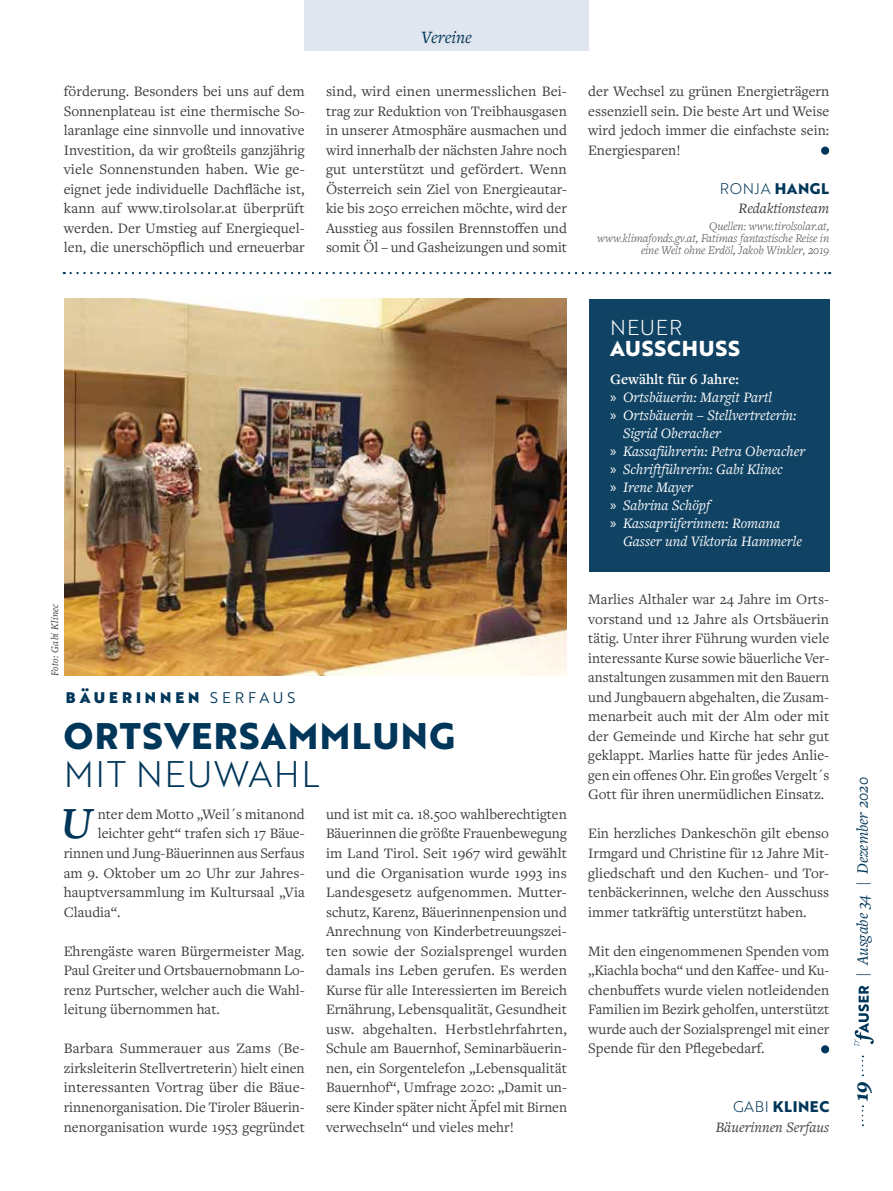
<style>
.page{position:relative;width:893px;height:1191px;background:#fff}
.page>*{position:absolute;margin:0;border:0;box-sizing:border-box;transform-origin:0 0}
.t1{font:italic 600 46.2px "Freight Text Pro";color:#003659}
.t2{font:700 36px "Brother 1816 Extra";letter-spacing:.04em;color:#003659}
.t3{font:36px "Brother 1816 Light";letter-spacing:.04em;color:#003659}
.t4{font:700 21px "Brother 1816 Extra";letter-spacing:.04em;color:#fff}
.t5{font:21px "Brother 1816 Light";letter-spacing:.04em;color:#fff}
.t6{font:italic 900 21px "Freight Text Pro";color:#003659}
.t7{font:italic 18px "Freight Text Pro";color:#003659}
.t8{font:italic 16.5px "Freight Text Pro";color:#003659}
.t9{font:15px/19.5px "Freight Text Pro";color:#3c3c3b;text-align:justify}
.t10{font:italic 15px "Freight Text Pro";color:#fff}
.t11{font:italic 15px "Freight Text Pro";color:#3c3c3b}
.t12{font:600 15px "Freight Text Pro";color:#fff}
.t13{font:15px "Brother 1816 Black";letter-spacing:.265em;color:#003659}
.t14{font:15px "Brother 1816 Light";letter-spacing:.04em;color:#003659}
.t15{font:700 15px "Brother 1816 Extra";letter-spacing:.04em;color:#003659}
.t16{font:italic 300 12px/12px "Freight Text Pro";color:#3c3c3b;text-align:right}
.t17{font:italic 10.5px "Freight Text Pro";letter-spacing:.02em;color:#3c3c3b}
.s1{font-family:"Brother 1816 Extra";font-weight:700}
.s2{font-family:"Brother 1816 Book"}
.s3{font-family:"Myriad Pro";font-style:normal}
.s4{font-family:"Brother 1816 Light";font-weight:400}
</style>
<div class="page">
<svg style="left:862px;top:1105px;width:1px;height:21px"></svg>
<svg style="left:862px;top:1055px;width:1px;height:21px"></svg>
<svg style="left:854px;top:985px;width:20px;height:61px"></svg>
<svg style="left:71px;top:272px;width:759px;height:2px"></svg>
<div style="left:821px;top:147px;width:8px;height:8px;background:#003659;border-radius:50%"></div>
<div style="left:821px;top:1045px;width:8px;height:8px;background:#003659;border-radius:50%"></div>
<img style="left:65px;top:299px;width:502px;height:377px">
<div style="left:589px;top:299px;width:240px;height:272px;background:#104263"></div>
<div style="left:304px;top:0;width:285px;height:51px;background:#dee5ee"></div>
<p class="t7" style="left:421px;top:25px;width:52px">Vereine</p>
<p class="t9" style="left:64px;top:81px;width:243px">förderung. Besonders bei uns auf dem Sonnenplateau ist eine thermische So&shy;laranlage eine sinnvolle und innovative Investition, da wir großteils ganzjährig viele Sonnenstunden haben. Wie ge&shy;eignet jede individuelle Dachfläche ist, kann auf www.tirolsolar.at überprüft werden. Der Umstieg auf Energiequel&shy;len, die unerschöpflich und erneuerbar</p>
<p class="t9" style="left:326px;top:81px;width:243px">sind, wird einen unermesslichen Bei&shy;trag zur Reduktion von Treibhausgasen in unserer Atmosphäre ausmachen und wird innerhalb der nächsten Jahre noch gut unterstützt und gefördert. Wenn Österreich sein Ziel von Energieautar&shy;kie bis 2050 erreichen möchte, wird der Ausstieg aus fossilen Brennstoffen und somit Öl – und Gasheizungen und somit</p>
<p class="t9" style="left:588px;top:81px;width:243px">der Wechsel zu grünen Energieträgern essenziell sein. Die beste Art und Weise wird jedoch immer die einfachste sein:<br>Energiesparen!</p>
<p class="t14" style="left:720px;top:177px;width:111px">RONJA <span class="s1">HANGL</span></p>
<p class="t11" style="left:739px;top:199px;width:92px">Redaktionsteam</p>
<p class="t16" style="left:597px;top:219px;width:233px">Quellen: www.tirolsolar.at,<br>www.klimafonds.gv.at, Fatimas fantastische Reise in eine Welt ohne Erdöl, Jakob Winkler, 2019</p>
<p class="t17" style="left:48px;top:676px;width:74px;rotate:-90deg">Foto: Gabi Klinec</p>
<p class="t13" style="left:66px;top:686px;width:231px">BÄUERINNEN <span class="s2">SERFAUS</span></p>
<h2 class="t2" style="left:64px;top:709px;width:393px">ORTSVERSAMMLUNG</h2>
<h2 class="t3" style="left:64px;top:747px;width:257px">MIT NEUWAHL</h2>
<h1 class="t1" style="left:60px;top:793px;width:34px">U</h1>
<p class="t9" style="left:98px;top:804px;width:209px">nter dem Motto „Weil´s mitanond</p>
<p class="t9" style="left:98px;top:823px;width:209px">leichter geht“ trafen sich 17 Bäue-</p>
<p class="t9" style="left:64px;top:843px;width:243px">rinnen und Jung-Bäuerinnen aus Serfaus</p>
<p class="t9" style="left:64px;top:862px;width:242px">am 9. Oktober um 20 Uhr zur Jahres-</p>
<p class="t9" style="left:64px;top:882px;width:243px">hauptversammlung im Kultursaal „Via</p>
<p class="t9" style="left:64px;top:901px;width:58px">Claudia“.</p>
<p class="t9" style="left:64px;top:940px;width:242px">Ehrengäste waren Bürgermeister Mag.<br>Paul Greiter und Ortsbauernobmann Lo&shy;renz Purtscher, welcher auch die Wahl&shy;leitung übernommen hat.</p>
<p class="t9" style="left:64px;top:1038px;width:243px">Barbara Summerauer aus Zams (Be&shy;zirksleiterin Stellvertreterin) hielt einen interessanten Vortrag über die Bäue&shy;rinnenorganisation. Die Tiroler Bäuerin&shy;nenorganisation wurde 1953 gegründet</p>
<p class="t9" style="left:326px;top:804px;width:243px">und ist mit ca. 18.500 wahlberechtigten Bäuerinnen die größte Frauenbewegung im Land Tirol. Seit 1967 wird gewählt und die Organisation wurde 1993 ins Landesgesetz aufgenommen. Mutter&shy;schutz, Karenz, Bäuerinnenpension und Anrechnung von Kinderbetreuungszei&shy;ten sowie der Sozialsprengel wurden damals ins Leben gerufen. Es werden Kurse für alle Interessierten im Bereich Ernährung, Lebensqualität, Gesundheit usw. abgehalten. Herbstlehrfahrten, Schule am Bauernhof, Seminarbäuerin&shy;nen, ein Sorgentelefon „Lebensqualität Bauernhof“, Umfrage 2020: „Damit un&shy;sere Kinder später nicht Äpfel mit Birnen verwechseln“ und vieles mehr!</p>
<h3 class="t5" style="left:610px;top:312px;width:73px">NEUER</h3>
<h3 class="t4" style="left:610px;top:332px;width:131px">AUSSCHUSS</h3>
<p class="t12" style="left:610px;top:369px;width:130px">Gewählt für 6 Jahre:</p>
<p class="t10" style="left:610px;top:387px;width:163px"><span class="s3">»</span> Ortsbäuerin: Margit Partl</p>
<p class="t10" style="left:610px;top:405px;width:188px"><span class="s3">»</span> Ortsbäuerin – Stellvertreterin:</p>
<p class="t10" style="left:623px;top:423px;width:100px">Sigrid Oberacher</p>
<p class="t10" style="left:610px;top:441px;width:197px"><span class="s3">»</span> Kassaführerin: Petra Oberacher</p>
<p class="t10" style="left:610px;top:459px;width:174px"><span class="s3">»</span> Schriftführerin: Gabi Klinec</p>
<p class="t10" style="left:610px;top:477px;width:84px"><span class="s3">»</span> Irene Mayer</p>
<p class="t10" style="left:610px;top:495px;width:101px"><span class="s3">»</span> Sabrina Schöpf</p>
<p class="t10" style="left:610px;top:513px;width:171px"><span class="s3">»</span> Kassaprüferinnen: Romana</p>
<p class="t10" style="left:623px;top:531px;width:180px">Gasser und Viktoria Hammerle</p>
<p class="t9" style="left:588px;top:589px;width:243px">Marlies Althaler war 24 Jahre im Orts&shy;vorstand und 12 Jahre als Ortsbäuerin tätig. Unter ihrer Führung wurden viele interessante Kurse sowie bäuerliche Ver&shy;anstaltungen zusammen mit den Bauern und Jungbauern abgehalten, die Zusam&shy;menarbeit auch mit der Alm oder mit der Gemeinde und Kirche hat sehr gut geklappt. Marlies hatte für jedes Anlie&shy;gen ein offenes Ohr. Ein großes Vergelt´s Gott für ihren unermüdlichen Einsatz.</p>
<p class="t9" style="left:588px;top:823px;width:242px">Ein herzliches Dankeschön gilt ebenso Irmgard und Christine für 12 Jahre Mit&shy;gliedschaft und den Kuchen- und Tor&shy;tenbäckerinnen, welche den Ausschuss immer tatkräftig unterstützt haben.</p>
<p class="t9" style="left:588px;top:940px;width:243px">Mit den eingenommenen Spenden vom „Kiachla bocha“ und den Kaffee- und Ku&shy;chenbuffets wurde vielen notleidenden Familien im Bezirk geholfen, unterstützt wurde auch der Sozialsprengel mit einer Spende für den Pflegebedarf.</p>
<p class="t15" style="left:733px;top:1095px;width:98px"><span class="s4">GABI</span> KLINEC</p>
<p class="t11" style="left:716px;top:1116px;width:115px">Bäuerinnen Serfaus</p>
<p class="t8" style="left:852px;top:977px;width:202px;rotate:-90deg">| Ausgabe 34 | Dezember 2020</p>
<h3 class="t6" style="left:847px;top:1100px;width:22px;rotate:-90deg">19</h3>
</div>
